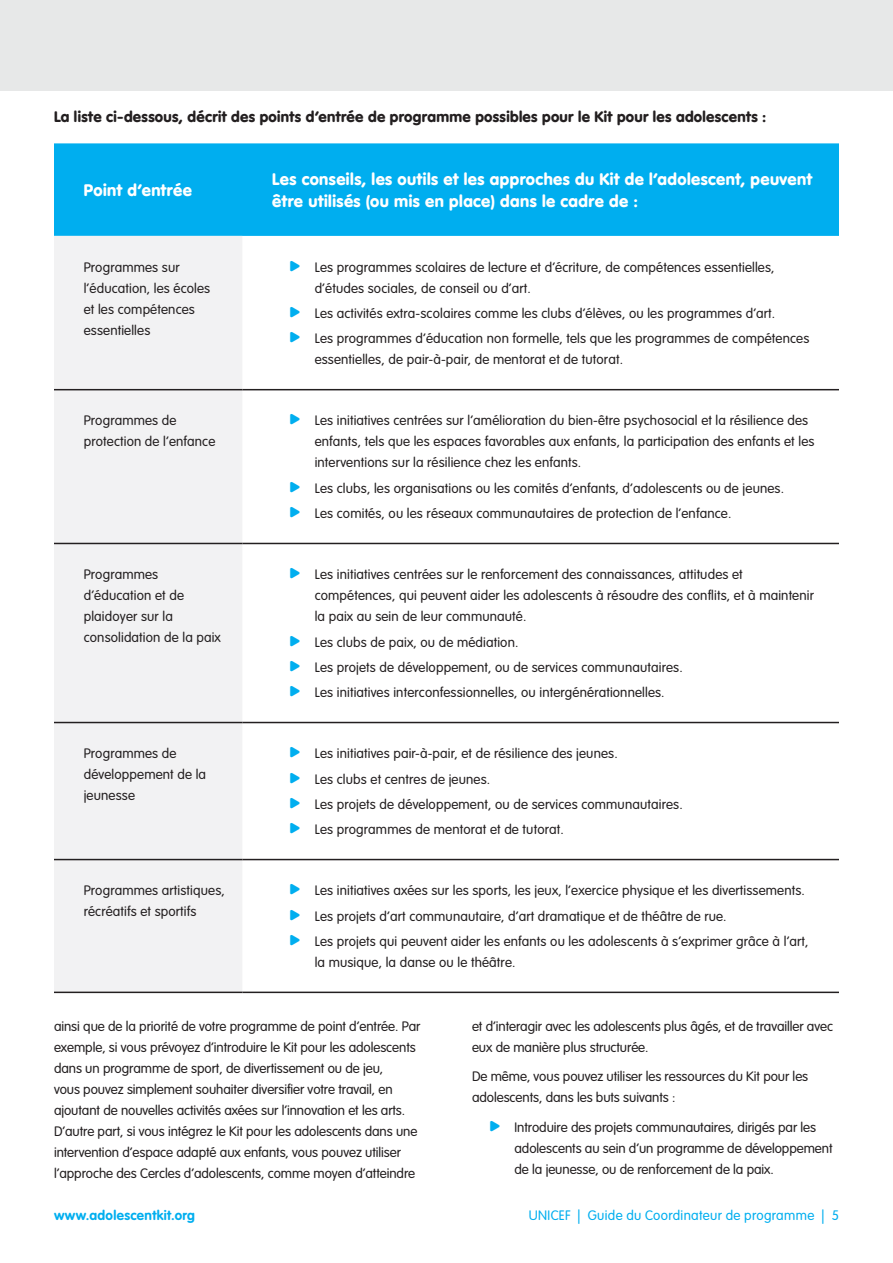
<style>
.page{position:relative;width:893px;height:1263px;background:#fff}
.page>*{position:absolute;margin:0;border:0;box-sizing:border-box;transform-origin:0 0}
.t1{font:900 16.5px/22.5px "VAG Rounded";letter-spacing:.03em;color:#fff}
.t2{font:900 15px "VAG Rounded";letter-spacing:.02em;color:#231f20}
.t3{font:300 13.5px/21px "VAG Rounded";letter-spacing:.01em;color:#231f20}
.t4{font:300 13.5px "VAG Rounded";letter-spacing:.025em;color:#00aeef}
.t5{font:700 13.5px "VAG Rounded";letter-spacing:.025em;color:#00aeef}
.s1{color:#00aeef}
</style>
<div class="page">
<div style="left:0;top:0;width:893px;height:91px;background:#e7e8e8"></div>
<div style="left:54px;top:143px;width:785px;height:93px;background:#00aeef"></div>
<div style="left:54px;top:236px;width:188px;height:755px;background:#f2f2f3"></div>
<hr style="left:54px;top:389px;width:188px;height:1px;background:#231f20">
<hr style="left:242px;top:389px;width:597px;height:1px;background:#231f20">
<hr style="left:54px;top:543px;width:188px;height:1px;background:#231f20">
<hr style="left:242px;top:543px;width:597px;height:1px;background:#231f20">
<hr style="left:54px;top:722px;width:188px;height:1px;background:#231f20">
<hr style="left:242px;top:722px;width:597px;height:1px;background:#231f20">
<hr style="left:54px;top:859px;width:188px;height:1px;background:#231f20">
<hr style="left:242px;top:859px;width:597px;height:1px;background:#231f20">
<hr style="left:54px;top:991px;width:188px;height:2px;background:#231f20">
<hr style="left:242px;top:991px;width:597px;height:2px;background:#231f20">
<p class="t2" style="left:54px;top:108px;width:714px">La liste ci-dessous, décrit des points d’entrée de programme possibles pour le Kit pour les adolescents :</p>
<p class="t1" style="left:84px;top:179px;width:110px">Point d’entrée</p>
<p class="t1" style="left:272px;top:168px;width:542px">Les conseils, les outils et les approches du Kit de l’adolescent, peuvent être utilisés (ou mis en place) dans le cadre de :</p>
<p class="t3" style="left:84px;top:257px;width:128px">Programmes sur l’éducation, les écoles et les compétences essentielles</p>
<p class="t3" style="left:315px;top:257px;width:461px;text-indent:-26px"><span class="s1">•</span> Les programmes scolaires de lecture et d’écriture, de compétences essentielles, d’études sociales, de conseil ou d’art.</p>
<p class="t3" style="left:289px;top:303px;width:488px"><span class="s1">•</span> Les activités extra-scolaires comme les clubs d’élèves, ou les programmes d’art.</p>
<p class="t3" style="left:315px;top:328px;width:496px;text-indent:-26px"><span class="s1">•</span> Les programmes d’éducation non formelle, tels que les programmes de compétences essentielles, de pair-à-pair, de mentorat et de tutorat.</p>
<p class="t3" style="left:84px;top:411px;width:133px">Programmes de protection de l’enfance</p>
<p class="t3" style="left:315px;top:411px;width:501px;text-indent:-26px"><span class="s1">•</span> Les initiatives centrées sur l’amélioration du bien-être psychosocial et la résilience des enfants, tels que les espaces favorables aux enfants, la participation des enfants et les interventions sur la résilience chez les enfants.</p>
<p class="t3" style="left:289px;top:478px;width:496px"><span class="s1">•</span> Les clubs, les organisations ou les comités d’enfants, d’adolescents ou de jeunes.</p>
<p class="t3" style="left:289px;top:503px;width:444px"><span class="s1">•</span> Les comités, ou les réseaux communautaires de protection de l’enfance.</p>
<p class="t3" style="left:84px;top:564px;width:139px">Programmes d’éducation et de plaidoyer sur la consolidation de la paix</p>
<p class="t3" style="left:315px;top:564px;width:501px;text-indent:-26px"><span class="s1">•</span> Les initiatives centrées sur le renforcement des connaissances, attitudes et compétences, qui peuvent aider les adolescents à résoudre des conflits, et à maintenir la paix au sein de leur communauté.</p>
<p class="t3" style="left:289px;top:632px;width:231px"><span class="s1">•</span> Les clubs de paix, ou de médiation.</p>
<p class="t3" style="left:289px;top:657px;width:395px"><span class="s1">•</span> Les projets de développement, ou de services communautaires.</p>
<p class="t3" style="left:289px;top:682px;width:377px"><span class="s1">•</span> Les initiatives interconfessionnelles, ou intergénérationnelles.</p>
<p class="t3" style="left:84px;top:743px;width:124px">Programmes de développement de la jeunesse</p>
<p class="t3" style="left:289px;top:743px;width:330px"><span class="s1">•</span> Les initiatives pair-à-pair, et de résilience des jeunes.</p>
<p class="t3" style="left:289px;top:769px;width:203px"><span class="s1">•</span> Les clubs et centres de jeunes.</p>
<p class="t3" style="left:289px;top:794px;width:395px"><span class="s1">•</span> Les projets de développement, ou de services communautaires.</p>
<p class="t3" style="left:289px;top:819px;width:276px"><span class="s1">•</span> Les programmes de mentorat et de tutorat.</p>
<p class="t3" style="left:84px;top:880px;width:143px">Programmes artistiques, récréatifs et sportifs</p>
<p class="t3" style="left:289px;top:880px;width:517px"><span class="s1">•</span> Les initiatives axées sur les sports, les jeux, l’exercice physique et les divertissements.</p>
<p class="t3" style="left:289px;top:906px;width:439px"><span class="s1">•</span> Les projets d’art communautaire, d’art dramatique et de théâtre de rue.</p>
<p class="t3" style="left:315px;top:931px;width:495px;text-indent:-26px"><span class="s1">•</span> Les projets qui peuvent aider les enfants ou les adolescents à s’exprimer grâce à l’art, la musique, la danse ou le théâtre.</p>
<p class="t3" style="left:54px;top:1016px;width:368px">ainsi que de la priorité de votre programme de point d’entrée. Par exemple, si vous prévoyez d’introduire le Kit pour les adolescents dans un programme de sport, de divertissement ou de jeu,<br>vous pouvez simplement souhaiter diversifier votre travail, en ajoutant de nouvelles activités axées sur l’innovation et les arts.<br>D’autre part, si vous intégrez le Kit pour les adolescents dans une intervention d’espace adapté aux enfants, vous pouvez utiliser l’approche des Cercles d’adolescents, comme moyen d’atteindre</p>
<p class="t3" style="left:472px;top:1016px;width:363px">et d’interagir avec les adolescents plus âgés, et de travailler avec eux de manière plus structurée.</p>
<p class="t3" style="left:472px;top:1067px;width:338px">De même, vous pouvez utiliser les ressources du Kit pour les adolescents, dans les buts suivants :</p>
<p class="t3" style="left:514px;top:1117px;width:320px;text-indent:-26px"><span class="s1">•</span> Introduire des projets communautaires, dirigés par les adolescents au sein d’un programme de développement de la jeunesse, ou de renforcement de la paix.</p>
<p class="t5" style="left:54px;top:1207px;width:143px">www.adolescentkit.org</p>
<p class="t4" style="left:529px;top:1208px;width:312px">UNICEF | Guide du Coordinateur de programme | 5</p>
</div>
